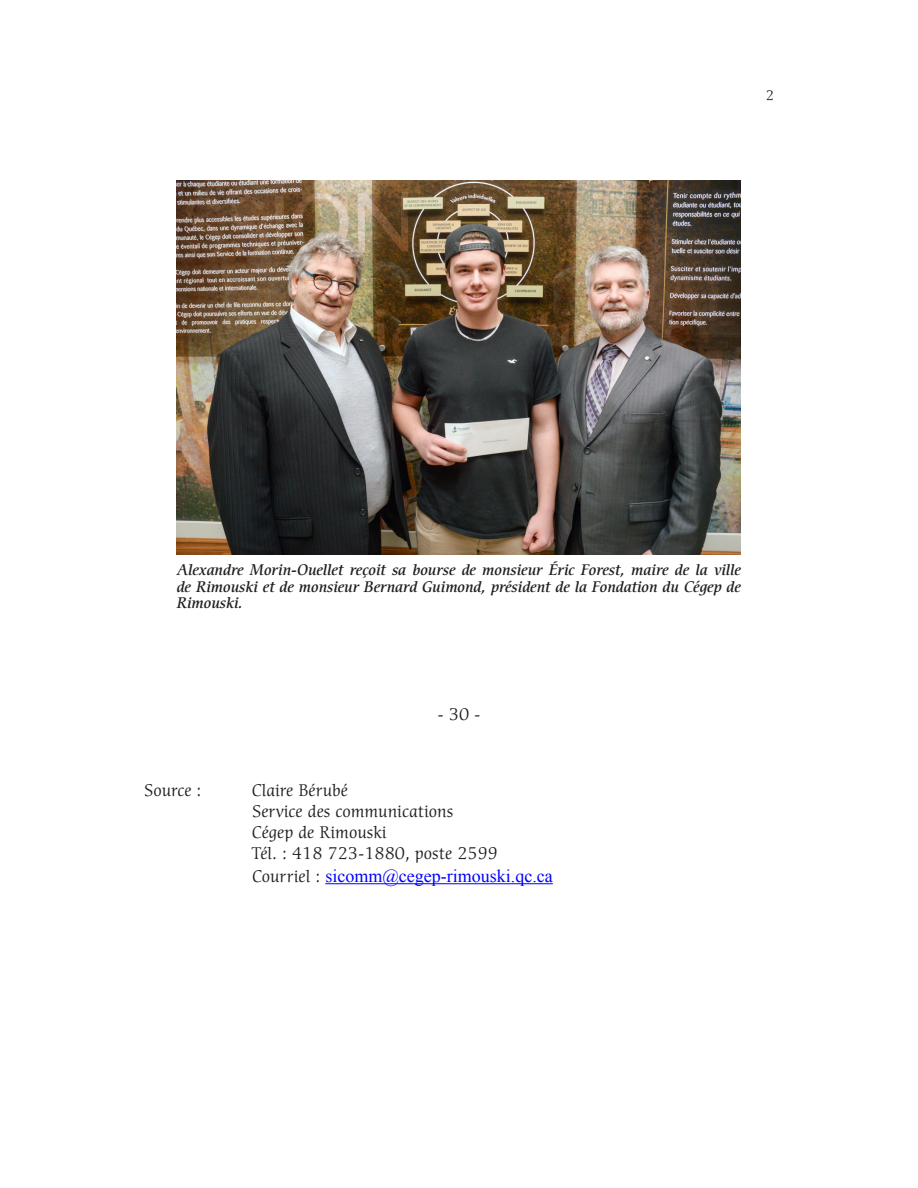
<style>
.page{position:relative;width:918px;height:1188px;background:#fff}
.page>*{position:absolute;margin:0;border:0;box-sizing:border-box;transform-origin:0 0}
.Texte_Comm{font:18px "Times New Roman";color:#00f}
.Texte_Comm-2{font:16.5px "Cerigo Std";color:#231f20}
.Texte{font:16.5px "Cerigo Std";color:#231f20}
.t1{font:italic 500 15px/16.5px "Cerigo Std";color:#231f20;text-align:justify}
.Texte_Comm-3{font:13.5px "Cerigo Std";color:#231f20}
.s1{font-family:"Cerigo Std";font-size:16.5px;color:#231f20}
</style>
<div class="page">
<hr style="left:325px;top:883px;width:228px;height:1px;background:#00f">
<img style="left:176px;top:180px;width:564px;height:375px">
<p class="Texte_Comm-3" style="left:766px;top:87px;width:10px">2</p>
<p class="t1" style="left:177px;top:562px;width:566px">Alexandre Morin-Ouellet reçoit sa bourse de monsieur Éric Forest, maire de la ville de Rimouski et de monsieur Bernard Guimond, président de la Fondation du Cégep de Rimouski.</p>
<p class="Texte_Comm-2" style="left:437px;top:705px;width:45px">- 30 -</p>
<p class="Texte_Comm-2" style="left:144px;top:781px;width:59px">Source :</p>
<p class="Texte_Comm-2" style="left:252px;top:781px;width:97px">Claire Bérubé</p>
<p class="Texte_Comm-2" style="left:252px;top:802px;width:203px">Service des communications</p>
<p class="Texte" style="left:252px;top:823px;width:136px">Cégep de Rimouski</p>
<p class="Texte" style="left:252px;top:844px;width:248px">Tél. : 418 723-1880, poste 2599</p>
<p class="Texte_Comm" style="left:252px;top:864px;width:302px"><span class="s1">Courriel :</span> sicomm@cegep-rimouski.qc.ca</p>
</div>
